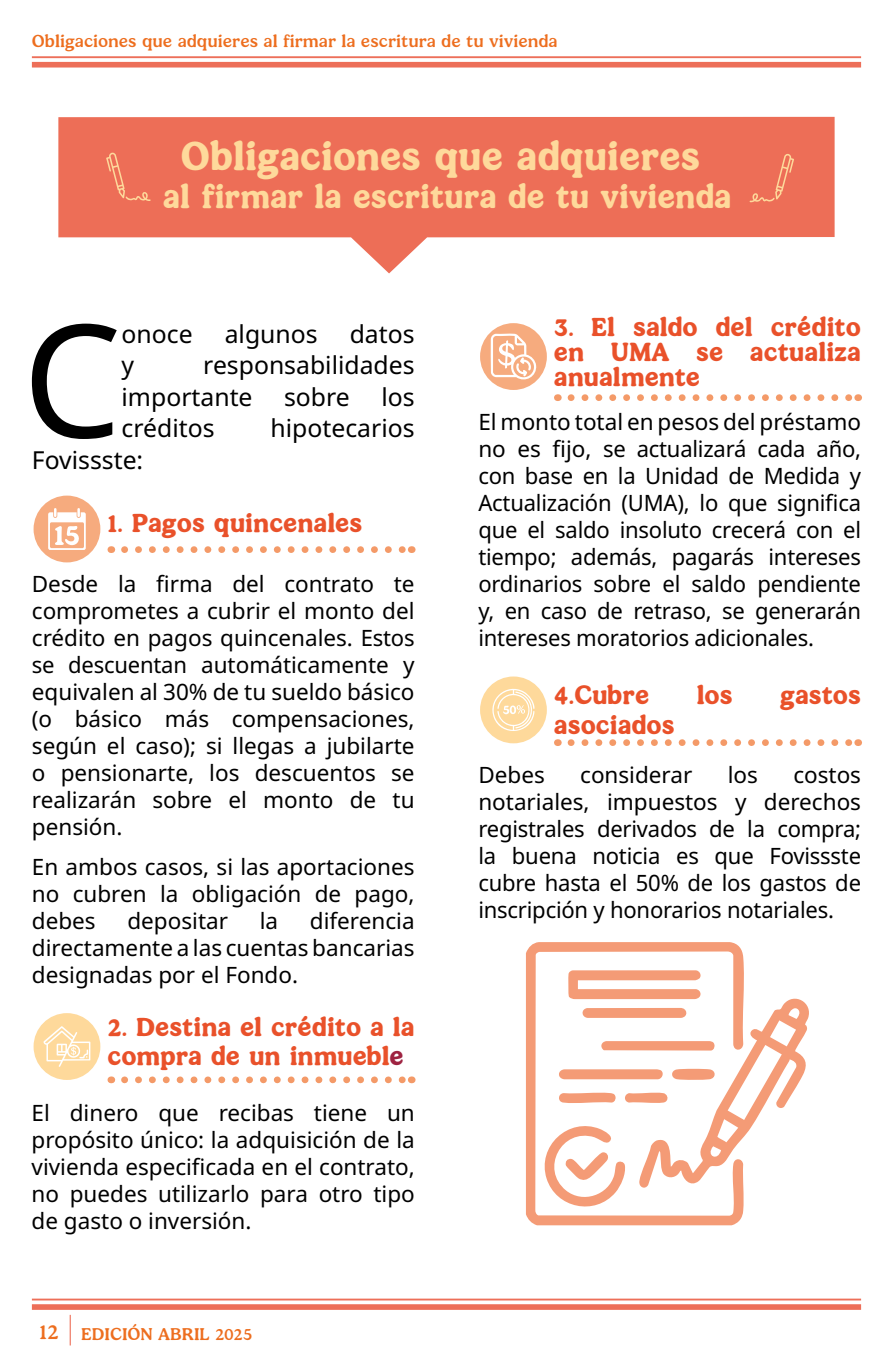
<style>
.page{position:relative;width:893px;height:1372px;background:#fff}
.page>*{position:absolute;margin:0;border:0;box-sizing:border-box;transform-origin:0 0}
.t1{font:157.05px "Noto Sans";color:#000}
.t2{font:700 37.8px "Patria";color:#fed99b}
.t3{font:700 31.5px "Patria";color:#fed99b}
.t4{font:700 24.75px/24.8px "Patria";color:#e9512a}
.t5{font:24.75px/31.5px "Noto Sans";color:#000}
.t6{font:22.5px/27px "Noto Sans";color:#000;text-align:justify}
.t7{font:18px "Patria";color:#ed6e1f}
.s1{color:#9e2341}
.s2{font-size:22.5px}
</style>
<div class="page">
<hr style="left:32px;top:56px;width:829px;height:2px;background:#ed6f59">
<div style="left:32px;top:62px;width:829px;height:5px;background:#ed6f59"></div>
<hr style="left:70px;top:1314px;width:1px;height:31px;background:#ed6f59">
<hr style="left:32px;top:1298px;width:829px;height:2px;background:#ed6f59">
<div style="left:32px;top:1304px;width:829px;height:5px;background:#ed6f59"></div>
<svg style="left:58px;top:117px;width:777px;height:156px;fill:#ed6e57"></svg>
<svg style="left:749px;top:154px;width:45px;height:48px"></svg>
<svg style="left:106px;top:153px;width:45px;height:48px"></svg>
<svg style="left:124px;top:546px;width:280px;height:7px"></svg>
<svg style="left:124px;top:1076px;width:280px;height:7px"></svg>
<svg style="left:571px;top:394px;width:280px;height:7px"></svg>
<svg style="left:571px;top:739px;width:280px;height:7px"></svg>
<svg style="left:526px;top:942px;width:218px;height:283px;fill:#f49b76"></svg>
<svg style="left:536px;top:970px;width:273px;height:246px"></svg>
<div style="left:34px;top:495px;width:66px;height:67px;background:#f6ab7e;border-radius:50%"></div>
<svg style="left:48px;top:508px;width:38px;height:42px"></svg>
<div style="left:34px;top:1013px;width:66px;height:66px;background:#fed99b;border-radius:50%"></div>
<svg style="left:43px;top:1026px;width:47px;height:41px"></svg>
<div style="left:480px;top:323px;width:67px;height:67px;background:#f6ab7e;border-radius:50%"></div>
<svg style="left:491px;top:333px;width:46px;height:50px"></svg>
<div style="left:480px;top:676px;width:67px;height:67px;background:#fed99b;border-radius:50%"></div>
<svg style="left:487px;top:682px;width:49px;height:55px"></svg>
<p class="t7" style="left:32px;top:30px;width:527px">Obligaciones que adquieres al firmar la escritura de tu vivienda</p>
<h2 class="t2" style="left:181px;top:131px;width:521px">Obligaciones que adquieres</h2>
<h3 class="t3" style="left:163px;top:176px;width:570px">al firmar la escritura de tu vivienda</h3>
<h1 class="t1" style="left:22px;top:270px;width:101px">C</h1>
<p class="t5" style="left:122px;top:319px;width:73px">onoce</p>
<p class="t5" style="left:225px;top:319px;width:94px">algunos</p>
<p class="t5" style="left:350px;top:319px;width:66px">datos</p>
<p class="t5" style="left:122px;top:350px;width:294px;text-indent:82px">responsabilidades importante</p>
<p class="t5" style="left:122px;top:350px;width:14px">y</p>
<p class="t5" style="left:284px;top:382px;width:67px">sobre</p>
<p class="t5" style="left:381px;top:382px;width:35px">los</p>
<p class="t5" style="left:122px;top:413px;width:94px">créditos</p>
<p class="t5" style="left:271px;top:413px;width:145px">hipotecarios</p>
<p class="t5" style="left:32px;top:445px;width:113px">Fovissste:</p>
<p class="t4" style="left:107px;top:509px;width:256px">1. Pagos quincenales</p>
<p class="t6" style="left:32px;top:571px;width:384px">Desde la firma del contrato te comprometes a cubrir el monto del crédito en pagos quincenales. Estos se descuentan automáticamente y equivalen al 30% de tu sueldo básico (o básico más compensaciones, según el caso); si llegas a jubilarte o pensionarte, los descuentos se realizarán sobre el monto de tu pensión.</p>
<p class="t6" style="left:32px;top:853px;width:384px">En ambos casos, si las aportaciones no cubren la obligación de pago, debes</p>
<p class="t6" style="left:32px;top:907px;width:384px;text-indent:278px">diferencia directamente a las cuentas bancarias designadas por el Fondo.</p>
<p class="t4" style="left:107px;top:1011px;width:309px;line-height:29.2px">2. Destina el crédito a la compra de un inmuebl<span class="s1">e</span></p>
<p class="t6" style="left:32px;top:1099px;width:385px">El dinero que recibas tiene un propósito único: la adquisición de la vivienda especificada en el contrato, no puedes utilizarlo para otro tipo de gasto o inversión.</p>
<p class="t6" style="left:127px;top:907px;width:102px">depositar</p>
<p class="t6" style="left:260px;top:907px;width:20px">la</p>
<p class="t7" style="left:39px;top:1322px;width:215px"><span class="s2">12</span> EDICIÓN ABRIL 2025</p>
<p class="t4" style="left:554px;top:314px;width:309px;text-align:justify">3. El saldo del crédito en UMA se actualiza anualmente</p>
<p class="t6" style="left:478px;top:408px;width:384px">El monto total en pesos del préstamo no es fijo, se actualizará cada año, con base en la Unidad de Medida y Actualización (UMA), lo que significa que el saldo insoluto crecerá con el tiempo; además, pagarás intereses ordinarios sobre el saldo pendiente y, en caso de retraso, se generarán intereses moratorios adicionales.</p>
<p class="t4" style="left:554px;top:682px;width:97px">4.Cubre</p>
<p class="t4" style="left:697px;top:682px;width:38px">los</p>
<p class="t4" style="left:780px;top:682px;width:82px">gastos</p>
<p class="t4" style="left:554px;top:711px;width:122px">asociados</p>
<p class="t6" style="left:478px;top:762px;width:68px">Debes</p>
<p class="t6" style="left:580px;top:762px;width:114px">considerar</p>
<p class="t6" style="left:728px;top:762px;width:32px">los</p>
<p class="t6" style="left:478px;top:762px;width:384px;text-indent:315px">costos notariales, impuestos y derechos registrales derivados de la compra; la buena noticia es que Fovissste cubre hasta el 50% de los gastos de inscripción y honorarios notariales.</p>
</div>
